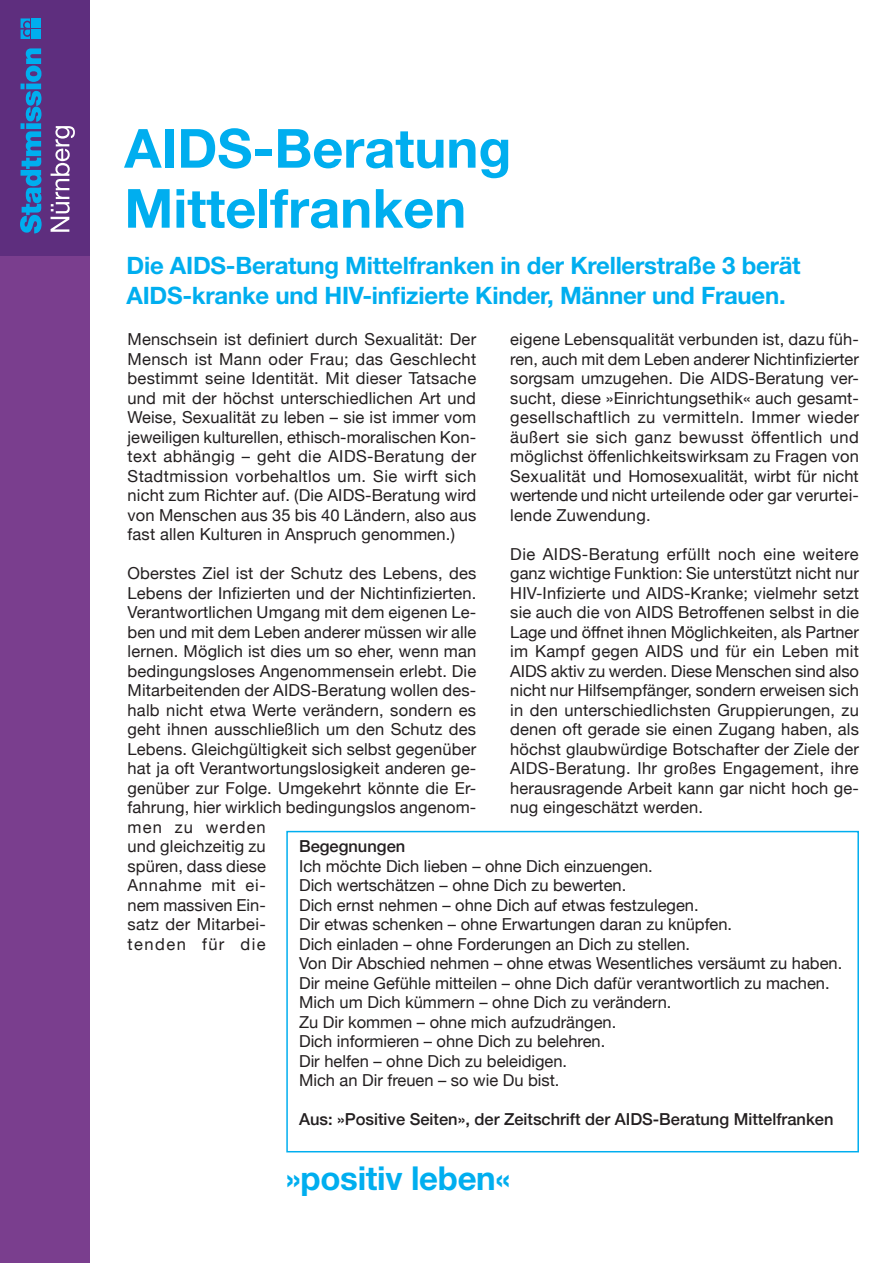
<style>
.page{position:relative;width:893px;height:1263px;background:#fff}
.page>*{position:absolute;margin:0;border:0;box-sizing:border-box;transform-origin:0 0}
.t1{font:700 54px/60px "Helvetica Neue";color:#00aeef}
.Absatzformat_1{font:700 33px "Helvetica Neue";letter-spacing:-.01em;color:#00aeef}
.t2{font:700 24px/30px "Helvetica Neue";letter-spacing:-.01em;color:#00aeef}
.Lauftext{font:16.5px/19.5px "Helvetica Neue";letter-spacing:.01em;color:#231f20;text-align:justify}
.Lauftext-2{font:500 16.5px "Helvetica Neue";color:#231f20}
</style>
<div class="page">
<div style="left:0;top:255px;width:89px;height:1008px;background:#7a3e8e"></div>
<div style="left:0;top:0;width:89px;height:255px;background:#5e2e7e"></div>
<svg style="left:20px;top:48px;width:22px;height:185px"></svg>
<svg style="left:51px;top:126px;width:24px;height:106px"></svg>
<svg style="left:21px;top:18px;width:9px;height:21px"></svg>
<div style="left:32px;top:30px;width:9px;height:9px;background:#00aeef"></div>
<div style="left:32px;top:18px;width:9px;height:10px;background:#00aeef"></div>
<div style="left:286px;top:831px;width:573px;height:321px;border:2px solid #00aeef"></div>
<p class="t1" style="left:124px;top:117px;width:389px">AIDS-Beratung<br>Mittelfranken</p>
<p class="t2" style="left:126px;top:250px;width:676px">Die AIDS-Beratung Mittelfranken in der Krellerstraße 3 berät<br>AIDS-kranke und HIV-infizierte Kinder, Männer und Frauen.</p>
<p class="Lauftext" style="left:128px;top:331px;width:350px">Menschsein ist definiert durch Sexualität: Der Mensch ist Mann oder Frau; das Geschlecht bestimmt seine Identität. Mit dieser Tatsache und mit der höchst unterschiedlichen Art und Weise, Sexualität zu leben – sie ist immer vom jeweiligen kulturellen, ethisch-moralischen Kon&shy;text abhängig – geht die AIDS-Beratung der Stadtmission vorbehaltlos um. Sie wirft sich nicht zum Richter auf. (Die AIDS-Beratung wird von Menschen aus 35 bis 40 Ländern, also aus fast allen Kulturen in Anspruch genommen.)</p>
<p class="Lauftext" style="left:128px;top:565px;width:350px;text-align:left">Oberstes Ziel ist der Schutz des Lebens, des Lebens der Infizierten und der Nichtinfizierten.<br>Verantwortlichen Umgang mit dem eigenen Le&shy;ben und mit dem Leben anderer müssen wir alle lernen. Möglich ist dies um so eher, wenn man bedingungsloses Angenommensein erlebt. Die Mitarbeitenden der AIDS-Beratung wollen des&shy;halb nicht etwa Werte verändern, sondern es geht ihnen ausschließlich um den Schutz des Lebens. Gleichgültigkeit sich selbst gegenüber hat ja oft Verantwortungslosigkeit anderen ge&shy;genüber zur Folge. Umgekehrt könnte die Er&shy;fahrung, hier wirklich bedingungslos angenom&shy;men zu werden<br>und gleichzeitig zu<br>spüren, dass diese<br>Annahme mit ei-<br>nem massiven Ein-<br>satz der Mitarbei-<br>tenden für die</p>
<p class="Lauftext" style="left:510px;top:331px;width:350px">eigene Lebensqualität verbunden ist, dazu füh&shy;ren, auch mit dem Leben anderer Nichtinfizierter sorgsam umzugehen. Die AIDS-Beratung ver&shy;sucht, diese »Einrichtungsethik« auch gesamt&shy;gesellschaftlich zu vermitteln. Immer wieder äußert sie sich ganz bewusst öffentlich und möglichst öffenlichkeitswirksam zu Fragen von Sexualität und Homosexualität, wirbt für nicht wertende und nicht urteilende oder gar verurtei&shy;lende Zuwendung.</p>
<p class="Lauftext" style="left:510px;top:545px;width:350px">Die AIDS-Beratung erfüllt noch eine weitere ganz wichtige Funktion: Sie unterstützt nicht nur HIV-Infizierte und AIDS-Kranke; vielmehr setzt sie auch die von AIDS Betroffenen selbst in die Lage und öffnet ihnen Möglichkeiten, als Partner im Kampf gegen AIDS und für ein Leben mit AIDS aktiv zu werden. Diese Menschen sind also nicht nur Hilfsempfänger, sondern erweisen sich in den unterschiedlichsten Gruppierungen, zu denen oft gerade sie einen Zugang haben, als höchst glaubwürdige Botschafter der Ziele der AIDS-Beratung. Ihr großes Engagement, ihre herausragende Arbeit kann gar nicht hoch ge&shy;nug eingeschätzt werden.</p>
<p class="Lauftext-2" style="left:299px;top:833px;width:108px">Begegnungen</p>
<p class="Lauftext" style="left:299px;top:857px;width:355px">Ich möchte Dich lieben – ohne Dich einzuengen.</p>
<p class="Lauftext" style="left:299px;top:877px;width:329px">Dich wertschätzen – ohne Dich zu bewerten.</p>
<p class="Lauftext" style="left:299px;top:896px;width:401px">Dich ernst nehmen – ohne Dich auf etwas festzulegen.</p>
<p class="Lauftext" style="left:299px;top:916px;width:435px">Dir etwas schenken – ohne Erwartungen daran zu knüpfen.</p>
<p class="Lauftext" style="left:299px;top:935px;width:392px">Dich einladen – ohne Forderungen an Dich zu stellen.</p>
<p class="Lauftext" style="left:299px;top:955px;width:545px">Von Dir Abschied nehmen – ohne etwas Wesentliches versäumt zu haben.</p>
<p class="Lauftext" style="left:299px;top:974px;width:532px">Dir meine Gefühle mitteilen – ohne Dich dafür verantwortlich zu machen.</p>
<p class="Lauftext" style="left:299px;top:994px;width:374px">Mich um Dich kümmern – ohne Dich zu verändern.</p>
<p class="Lauftext" style="left:299px;top:1013px;width:319px">Zu Dir kommen – ohne mich aufzudrängen.</p>
<p class="Lauftext" style="left:299px;top:1033px;width:308px">Dich informieren – ohne Dich zu belehren.</p>
<p class="Lauftext" style="left:299px;top:1052px;width:270px">Dir helfen – ohne Dich zu beleidigen.</p>
<p class="Lauftext" style="left:299px;top:1072px;width:262px">Mich an Dir freuen – so wie Du bist.</p>
<p class="Lauftext-2" style="left:299px;top:1106px;width:536px">Aus: »Positive Seiten», der Zeitschrift der AIDS-Beratung Mittelfranken</p>
<p class="Absatzformat_1" style="left:286px;top:1158px;width:225px">»positiv leben«</p>
</div>
